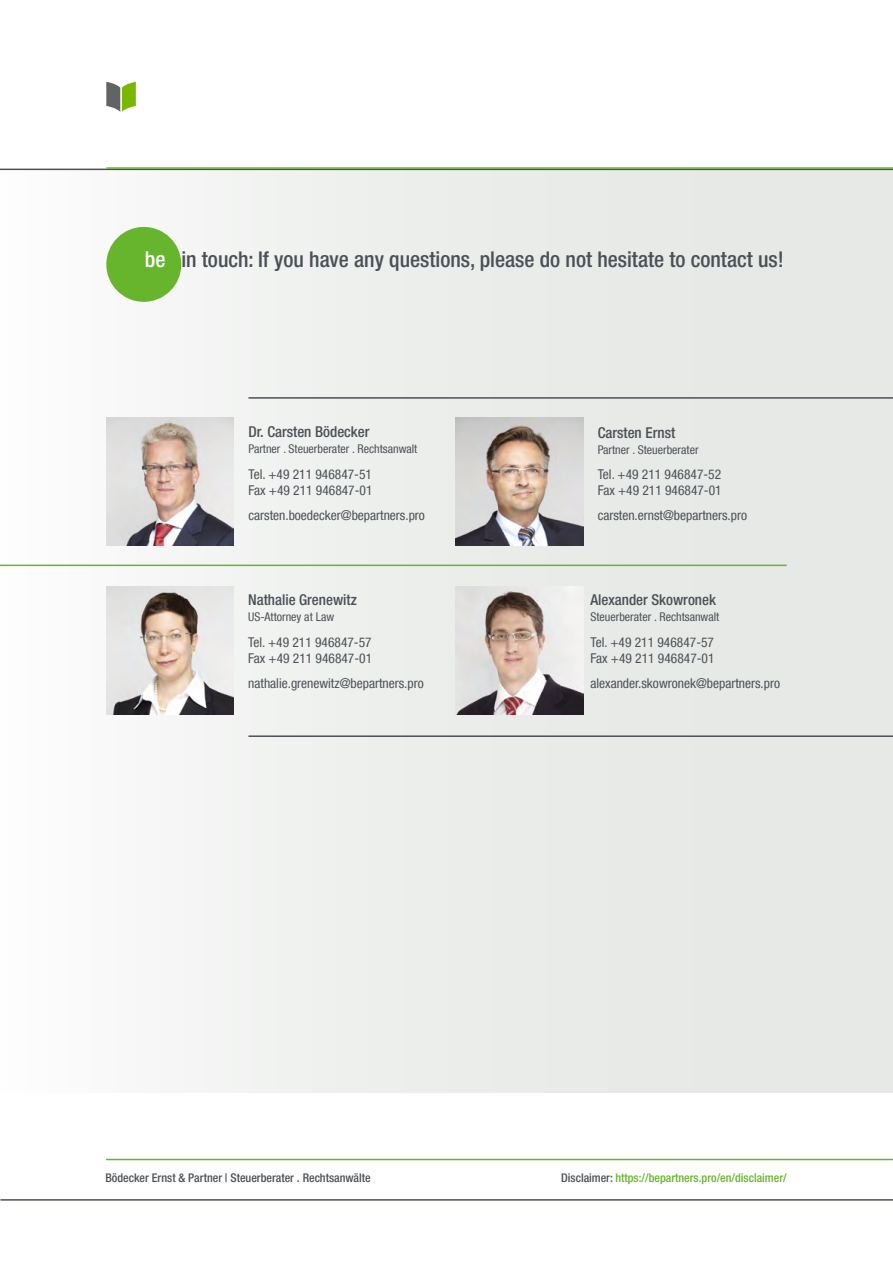
<style>
.page{position:relative;width:893px;height:1263px;background:#fff}
.page>*{position:absolute;margin:0;border:0;box-sizing:border-box;transform-origin:0 0}
.t1{font:500 condensed 21.75px "Helvetica Neue LT Com";color:#4b5055}
.t2{font:500 condensed 15px "Helvetica Neue LT Com";color:#4b5055}
.t3{font:condensed 13.5px/16.2px "Helvetica Neue LT Com";color:#4b5055}
.t4{font:condensed 12px "Helvetica Neue LT Com";color:#4b5055}
.t5{font:500 condensed 12px "Helvetica Neue LT Com";color:#4b5055}
.t6{font:500 condensed 12px "Helvetica Neue LT Com";color:#67b52c}
.s1{font-size:21.9px;color:#fff}
.s2{color:#4b5055}
</style>
<div class="page">
<div style="left:0;top:170px;width:893px;height:923px;background:#e6e9e6"></div>
<hr style="left:0;top:169px;width:893px;height:1px;background:#4b5055">
<hr style="left:106px;top:167px;width:787px;height:2px;background:#67b52c">
<svg style="left:106px;top:82px;width:30px;height:30px"></svg>
<div style="left:107px;top:228px;width:73px;height:73px;background:#67b52c;border-radius:50%"></div>
<div style="left:106px;top:227px;width:75px;height:75px;border:2px solid #67b52c;border-radius:50%"></div>
<hr style="left:106px;top:1159px;width:787px;height:1px;background:#67b52c">
<hr style="left:0;top:1199px;width:893px;height:1px;background:#4b5055">
<hr style="left:248px;top:397px;width:645px;height:2px;background:#4b5055">
<hr style="left:248px;top:735px;width:645px;height:2px;background:#4b5055">
<hr style="left:0;top:565px;width:787px;height:1px;background:#67b52c">
<img style="left:106px;top:418px;width:128px;height:127px">
<img style="left:106px;top:587px;width:128px;height:127px">
<img style="left:455px;top:418px;width:128px;height:127px">
<img style="left:455px;top:587px;width:128px;height:127px">
<h1 class="t1" style="left:145px;top:247px;width:640px"><span class="s1">be</span> in touch: If you have any questions, please do not hesitate to contact us!</h1>
<p class="t2" style="left:248px;top:423px;width:122px">Dr. Carsten Bödecker</p>
<p class="t4" style="left:248px;top:442px;width:170px">Partner . Steuerberater . Rechtsanwalt</p>
<p class="t3" style="left:248px;top:466px;width:126px">Tel. +49 211 946847-51<br>Fax +49 211 946847-01</p>
<p class="t3" style="left:248px;top:507px;width:178px">carsten.boedecker@bepartners.pro</p>
<p class="t2" style="left:248px;top:591px;width:110px">Nathalie Grenewitz</p>
<p class="t4" style="left:248px;top:610px;width:88px">US-Attorney at Law</p>
<p class="t3" style="left:248px;top:634px;width:126px">Tel. +49 211 946847-57<br>Fax +49 211 946847-01</p>
<p class="t3" style="left:248px;top:675px;width:177px">nathalie.grenewitz@bepartners.pro</p>
<p class="t2" style="left:598px;top:423px;width:79px">Carsten Ernst</p>
<p class="t4" style="left:598px;top:442px;width:102px">Partner . Steuerberater</p>
<p class="t3" style="left:598px;top:466px;width:126px">Tel. +49 211 946847-52<br>Fax +49 211 946847-01</p>
<p class="t3" style="left:598px;top:507px;width:151px">carsten.ernst@bepartners.pro</p>
<p class="t2" style="left:590px;top:591px;width:127px">Alexander Skowronek</p>
<p class="t4" style="left:590px;top:610px;width:130px">Steuerberater . Rechtsanwalt</p>
<p class="t3" style="left:590px;top:634px;width:126px">Tel. +49 211 946847-57<br>Fax +49 211 946847-01</p>
<p class="t3" style="left:590px;top:675px;width:191px">alexander.skowronek@bepartners.pro</p>
<p class="t5" style="left:105px;top:1170px;width:267px">Bödecker Ernst &amp; Partner | Steuerberater . Rechtsanwälte</p>
<p class="t6" style="left:561px;top:1170px;width:227px"><span class="s2">Disclaimer:</span> https://bepartners.pro/en/disclaimer/</p>
</div>
